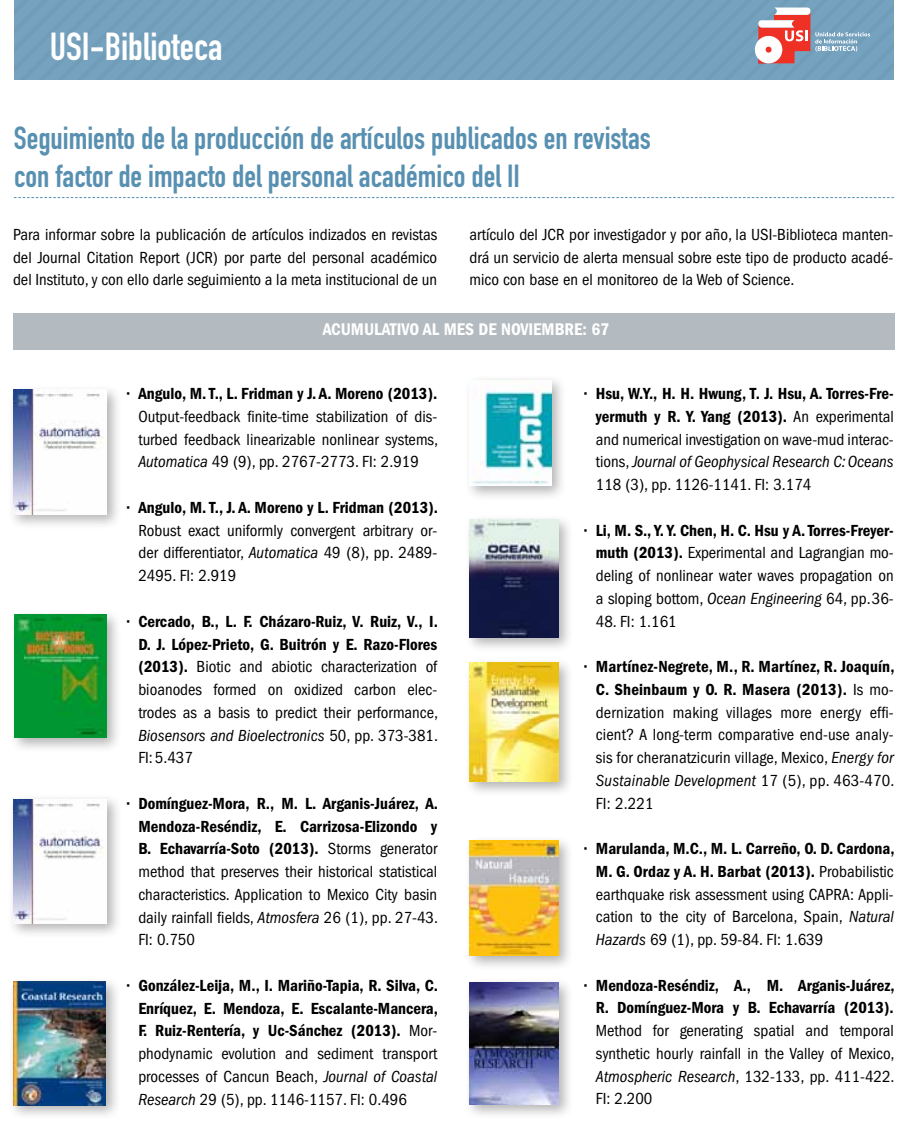
<style>
.page{position:relative;width:916px;height:1121px;background:#fff}
.page>*{position:absolute;margin:0;border:0;box-sizing:border-box;transform-origin:0 0}
.t1{font:38.5px "DIN Engschrift Std";color:#fff}
.t2{font:31.5px/37.8px "DIN Engschrift Std";color:#5890b1}
.t3{font:17.5px "ITC Franklin Gothic Std Dm Cd";color:#fff}
.t4{font:condensed 16.62px/22.8px "ITC Franklin Gothic Std";color:#000;text-align:justify}
.t5{font:16.62px/22.8px "ITC Franklin Gothic Std Dm Cd";color:#000;text-align:right}
.s1{font-style:italic}
.s2{font-family:"ITC Franklin Gothic Std Dm Cd";font-stretch:normal}
.s3{font-family:"ITC Franklin Gothic Std";font-stretch:condensed}
</style>
<div class="page">
<svg style="left:14px;top:197px;width:880px;height:1px"></svg>
<div style="left:13px;top:313px;width:881px;height:36px;background:#b4bbc0"></div>
<div style="left:15px;top:0;width:878px;height:80px;background:#75a2bf"></div>
<div style="left:8px;top:793px;width:114px;height:146px;background:#000;opacity:.3"></div>
<img style="left:13px;top:799px;width:94px;height:124px">
<div style="left:8px;top:384px;width:114px;height:146px;background:#000;opacity:.3"></div>
<img style="left:13px;top:390px;width:94px;height:124px">
<div style="left:9px;top:609px;width:113px;height:144px;background:#000;opacity:.3"></div>
<img style="left:15px;top:614px;width:92px;height:123px">
<div style="left:464px;top:514px;width:110px;height:139px;background:#000;opacity:.3"></div>
<img style="left:469px;top:519px;width:89px;height:119px">
<div style="left:8px;top:976px;width:114px;height:145px;background:#000;opacity:.3"></div>
<img style="left:13px;top:981px;width:93px;height:124px">
<div style="left:464px;top:375px;width:103px;height:126px;background:#000;opacity:.3"></div>
<img style="left:469px;top:380px;width:82px;height:106px">
<div style="left:464px;top:657px;width:110px;height:140px;background:#000;opacity:.3"></div>
<img style="left:469px;top:663px;width:89px;height:118px">
<div style="left:464px;top:977px;width:110px;height:143px;background:#000;opacity:.3"></div>
<img style="left:469px;top:982px;width:89px;height:122px">
<div style="left:464px;top:835px;width:110px;height:136px;background:#000;opacity:.3"></div>
<img style="left:469px;top:841px;width:89px;height:114px">
<h1 class="t1" style="left:50px;top:24px;width:174px">USI-Biblioteca</h1>
<h2 class="t2" style="left:14px;top:120px;width:638px">Seguimiento de la producción de artículos publicados en revistas con factor de impacto del personal académico del ii</h2>
<p class="t4" style="left:13px;top:223px;width:426px">Para informar sobre la publicación de artículos indizados en revistas del Journal Citation Report (JCR) por parte del personal académico del Instituto, y con ello darle seguimiento a la meta institucional de un</p>
<p class="t4" style="left:469px;top:223px;width:425px">artículo del JCR por investigador y por año, la USI-Biblioteca manten&shy;drá un servicio de alerta mensual sobre este tipo de producto acadé&shy;mico con base en el monitoreo de la Web of Science.</p>
<p class="t3" style="left:323px;top:319px;width:30px">Acumu</p>
<p class="t3" style="left:374px;top:319px;width:237px">lativo al MES de noviembre: 67</p>
<p class="t5" style="left:126px;top:382px;width:313px">∙ Angulo, M. T., L. Fridman y J. A. Moreno (2013).</p>
<p class="t4" style="left:138px;top:405px;width:301px">Output-feedback finite-time stabilization of dis&shy;turbed feedback linearizable nonlinear systems, <span class="s1">Automatica</span> 49 (9), pp. 2767-2773. FI: 2.919</p>
<p class="t5" style="left:126px;top:496px;width:313px">∙ Angulo, M. T., J. A. Moreno y L. Fridman (2013).</p>
<p class="t4" style="left:138px;top:519px;width:300px">Robust exact uniformly convergent arbitrary or&shy;der differentiator, <span class="s1">Automatica</span> 49 (8), pp. 2489- 2495. FI: 2.919</p>
<p class="t5" style="left:126px;top:610px;width:313px">∙ Cercado, B., L. F. Cházaro-Ruiz, V. Ruiz, V., I.<br>D. J. López-Prieto, G. Buitrón y E. Razo-Flores</p>
<p class="t4" style="left:138px;top:655px;width:301px"><span class="s2">(2013).</span> Biotic and abiotic characterization of bioanodes formed on oxidized carbon elec&shy;trodes as a basis to predict their performance, <span class="s1">Biosensors and Bioelectronics</span> 50, pp. 373-381.<br>FI:5.437</p>
<p class="t5" style="left:138px;top:792px;width:301px;text-align:justify;text-indent:-12px">∙ Domínguez-Mora, R., M. L. Arganis-Juárez, A.<br>Mendoza-Reséndiz, E. Carrizosa-Elizondo y B. Echavarría-Soto (2013). <span class="s3">Storms generator</span></p>
<p class="t4" style="left:138px;top:860px;width:301px">method that preserves their historical statistical characteristics. Application to Mexico City basin daily rainfall fields, <span class="s1">Atmosfera</span> 26 (1), pp. 27-43.<br>FI: 0.750</p>
<p class="t5" style="left:138px;top:974px;width:301px;text-align:justify;text-indent:-12px">∙ González-Leija, M., I. Mariño-Tapia, R. Silva, C.<br>Enríquez, E. Mendoza, E. Escalante-Mancera, F. Ruiz-Rentería, y Uc-Sánchez (2013). <span class="s3">Mor-</span></p>
<p class="t4" style="left:138px;top:1042px;width:300px">phodynamic evolution and sediment transport processes of Cancun Beach, <span class="s1">Journal of Coastal Research</span> 29 (5), pp. 1146-1157. FI: 0.496</p>
<p class="t5" style="left:583px;top:382px;width:312px">∙ Hsu, W.Y., H. H. Hwung, T. J. Hsu, A. Torres-Fre&shy;yermuth y R. Y. Yang (2013). <span class="s3">An experimental</span></p>
<p class="t4" style="left:596px;top:428px;width:299px">and numerical investigation on wave-mud interac&shy;tions, <span class="s1">Journal of Geophysical Research C:Oceans </span>118 (3), pp. 1126-1141. FI: 3.174</p>
<p class="t5" style="left:583px;top:519px;width:312px">∙ Li, M. S., Y. Y. Chen, H. C. Hsu y A. Torres-Freyer-</p>
<p class="t4" style="left:596px;top:541px;width:299px"><span class="s2">muth (2013).</span> Experimental and Lagrangian mo&shy;deling of nonlinear water waves propagation on a sloping bottom, <span class="s1">Ocean Engineering</span> 64, pp.36-</p>
<p class="t4" style="left:596px;top:610px;width:82px">48. FI: 1.161</p>
<p class="t5" style="left:583px;top:655px;width:312px">∙ Martínez-Negrete, M., R. Martínez, R. Joaquín,<br>C. Sheinbaum y O. R. Masera (2013). <span class="s3">Is mo-</span></p>
<p class="t4" style="left:596px;top:701px;width:300px">dernization making villages more energy effi&shy;cient? A long-term comparative end-use analy&shy;sis for cheranatzicurin village, Mexico, <span class="s1">Energy for Sustainable Development</span> 17 (5), pp. 463-470.<br>FI: 2.221</p>
<p class="t5" style="left:583px;top:837px;width:312px">∙ Marulanda, M.C., M. L. Carreño, O. D. Cardona,<br>M. G. Ordaz y A. H. Barbat (2013). <span class="s3">Probabilistic</span></p>
<p class="t4" style="left:596px;top:883px;width:299px">earthquake risk assessment using CAPRA: Appli&shy;cation to the city of Barcelona, Spain, <span class="s1">Natural Hazards</span> 69 (1), pp. 59-84. FI: 1.639</p>
<p class="t5" style="left:583px;top:974px;width:312px">∙ Mendoza-Reséndiz, A., M. Arganis-Juárez,<br>R. Domínguez-Mora y B. Echavarría (2013).</p>
<p class="t4" style="left:596px;top:1019px;width:300px">Method for generating spatial and temporal synthetic hourly rainfall in the Valley of Mexico, <span class="s1">Atmospheric Research</span>, 132-133, pp. 411-422.<br>FI: 2.200</p>
</div>
